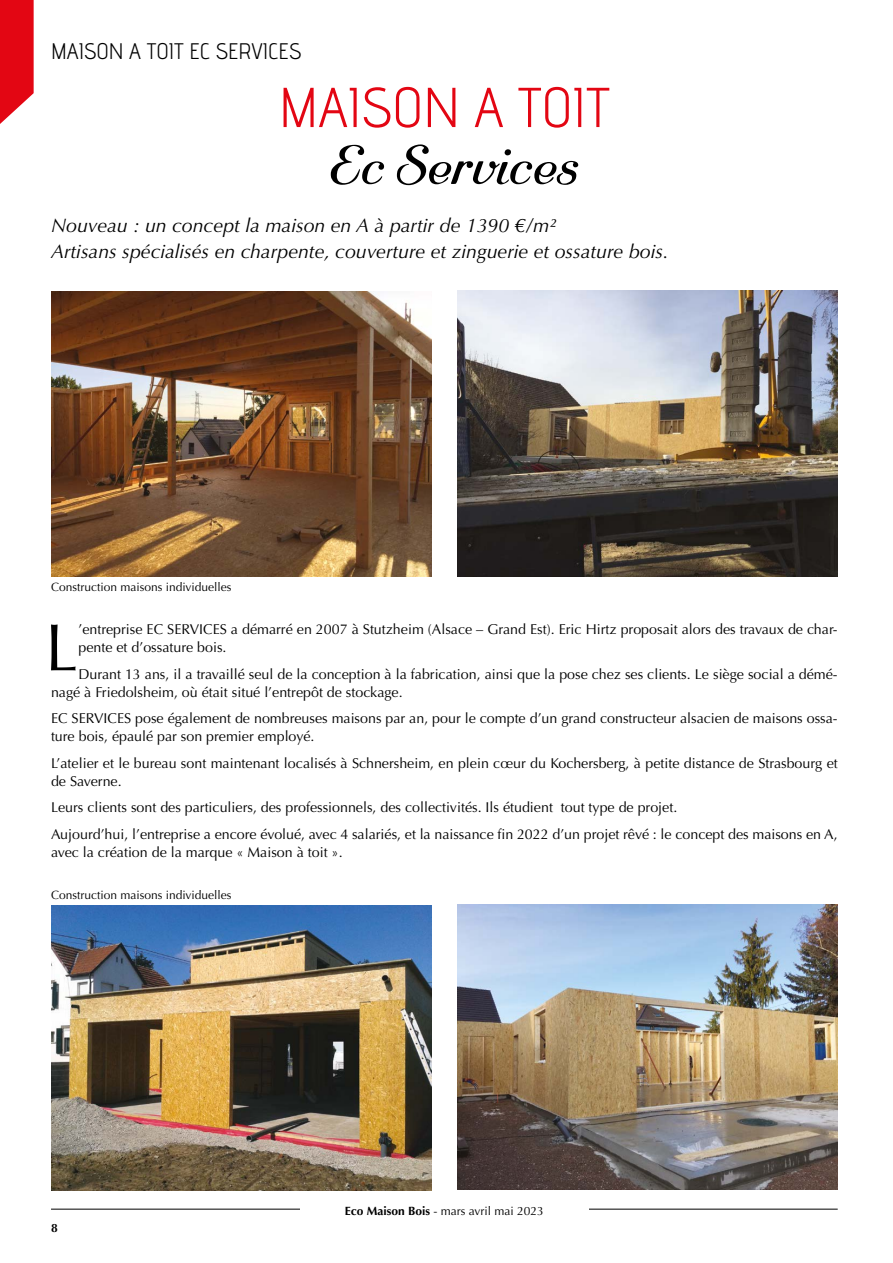
<style>
.page{position:relative;width:893px;height:1263px;background:#fff}
.page>*{position:absolute;margin:0;border:0;box-sizing:border-box;transform-origin:0 0}
.t1{font:66.75px "Optima";color:#000}
.t2{font:60px "Rundkursiv";color:#000}
.t3{font:56.1px "advent";color:#e30613}
.t4{font:22.5px "advent";color:#000}
.t5{font:italic 19.5px/25.5px "Optima";color:#000}
.t6{font:14.25px/18px "Optima";color:#000}
.t7{font:12px "Optima";color:#000}
.t8{font:700 12px "Optima";color:#000}
.s1{font-weight:700}
</style>
<div class="page">
<hr style="left:51px;top:1209px;width:787px;height:1px;background:#000">
<div style="left:300px;top:1201px;width:288px;height:16px;background:#fff"></div>
<svg style="left:0;top:0;width:34px;height:124px;background:#e62732"></svg>
<img style="left:51px;top:291px;width:381px;height:286px">
<img style="left:457px;top:904px;width:381px;height:286px">
<img style="left:457px;top:291px;width:381px;height:285px">
<img style="left:51px;top:905px;width:381px;height:286px">
<h3 class="t4" style="left:51px;top:37px;width:252px">MAISON A TOIT EC SERVICES</h3>
<h3 class="t3" style="left:279px;top:73px;width:332px">MAISON A TOIT</h3>
<h2 class="t2" style="left:327px;top:133px;width:250px">Ec Services</h2>
<h3 class="t5" style="left:51px;top:213px;width:619px">Nouveau : un concept la maison en A à partir de 1390 €/m²<br>Artisans spécialisés en charpente, couverture et zinguerie et ossature bois.</h3>
<p class="t7" style="left:51px;top:580px;width:182px">Construction maisons individuelles</p>
<h1 class="t1" style="left:45px;top:609px;width:35px">L</h1>
<p class="t6" style="left:78px;top:621px;width:761px">’entreprise EC SERVICES a démarré en 2007 à Stutzheim (Alsace – Grand Est). Eric Hirtz proposait alors des travaux de char&shy;pente et d’ossature bois.</p>
<p class="t6" style="left:51px;top:665px;width:788px;text-indent:27px">Durant 13 ans, il a travaillé seul de la conception à la fabrication, ainsi que la pose chez ses clients. Le siège social a démé&shy;nagé à Friedolsheim, où était situé l’entrepôt de stockage.</p>
<p class="t6" style="left:51px;top:710px;width:788px">EC SERVICES pose également de nombreuses maisons par an, pour le compte d’un grand constructeur alsacien de maisons ossa&shy;ture bois, épaulé par son premier employé.</p>
<p class="t6" style="left:51px;top:754px;width:788px">L’atelier et le bureau sont maintenant localisés à Schnersheim, en plein cœur du Kochersberg, à petite distance de Strasbourg et de Saverne.</p>
<p class="t6" style="left:51px;top:794px;width:788px;line-height:26.5px">Leurs clients sont des particuliers, des professionnels, des collectivités. Ils étudient tout type de projet.<br>Aujourd’hui, l’entreprise a encore évolué, avec 4 salariés, et la naissance fin 2022 d’un projet rêvé : le concept des maisons en A,</p>
<p class="t6" style="left:51px;top:843px;width:293px">avec la création de la marque « Maison à toit ».</p>
<p class="t7" style="left:51px;top:887px;width:182px">Construction maisons individuelles</p>
<p class="t8" style="left:51px;top:1221px;width:8px">8</p>
<p class="t7" style="left:345px;top:1203px;width:201px"><span class="s1">Eco Maison Bois</span> - mars avril mai 2023</p>
</div>
